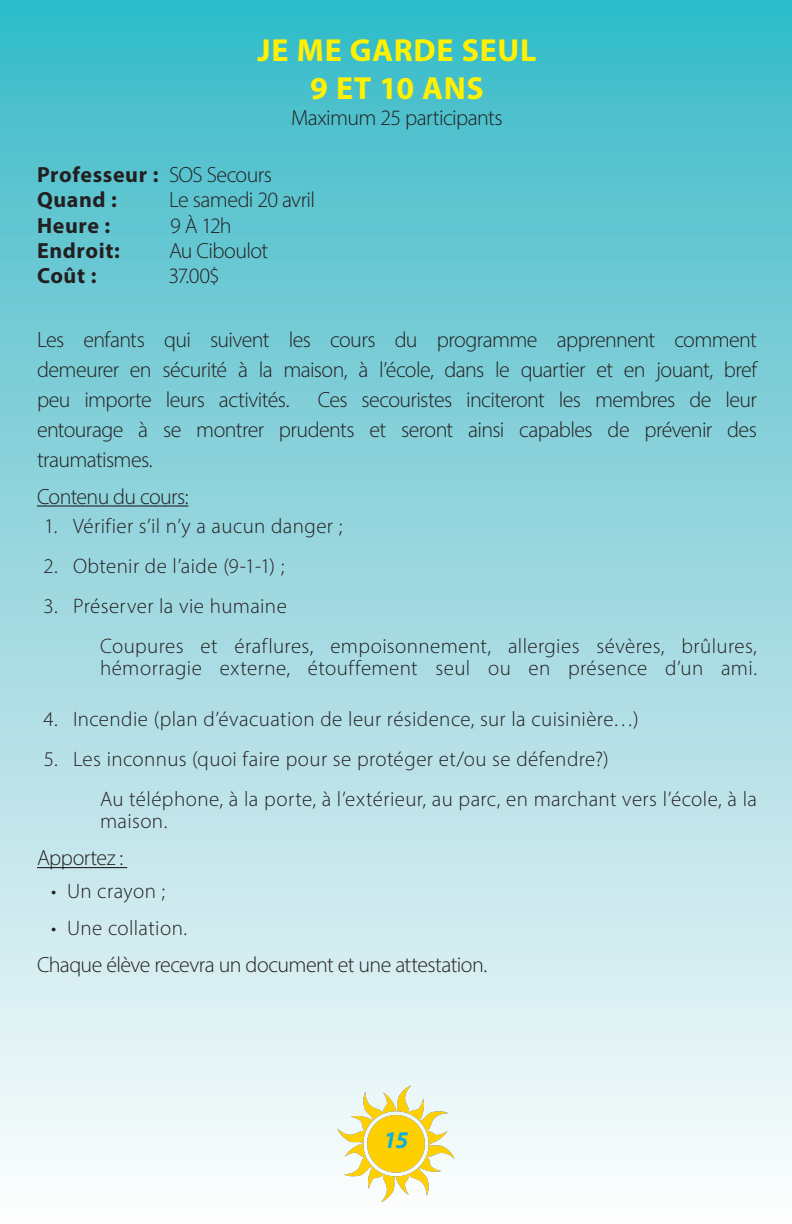
<style>
.page{position:relative;width:792px;height:1224px;background:#fff}
.page>*{position:absolute;margin:0;border:0;box-sizing:border-box;transform-origin:0 0}
.Corps_de_texte_10_5{font:700 32px "Myriad Pro";letter-spacing:.02em;color:#fff101}
.t1{font:italic 700 24px "Myriad Pro";color:#0eafda}
.Corps_de_texte_10_5-2{font:300 22px/30px "Myriad Pro";letter-spacing:-.03em;color:#231f20;text-align:justify}
.Corps_de_texte_10_5-3{font:700 22px/25.2px "Myriad Pro";letter-spacing:.03em;color:#231f20}
.Corps_de_texte_10_5-4{font:300 21px/22px "Myriad Pro";letter-spacing:.02em;color:#231f20}
.s1{font-weight:300}
</style>
<div class="page">
<div style="left:0;top:0;width:792px;height:1224px;background:linear-gradient(to bottom,#3cb9c7,#fffcfc)"></div>
<img style="left:329px;top:1076px;width:134px;height:130px">
<hr style="left:37px;top:505px;width:152px;height:2px;background:#231f20">
<hr style="left:37px;top:867px;width:90px;height:1px;background:#231f20">
<p class="Corps_de_texte_10_5" style="left:258px;top:29px;width:280px">JE ME GARDE SEUL</p>
<p class="Corps_de_texte_10_5" style="left:310px;top:68px;width:175px">9 ET 10 ANS</p>
<p class="Corps_de_texte_10_5-2" style="left:291px;top:102px;width:213px">Maximum 25 participants</p>
<p class="Corps_de_texte_10_5-3" style="left:37px;top:161px;width:237px">Professeur : <span class="s1">SOS Secours<br></span>Quand :</p>
<p class="Corps_de_texte_10_5-2" style="left:169px;top:185px;width:148px">Le samedi 20 avril</p>
<p class="Corps_de_texte_10_5-3" style="left:37px;top:212px;width:75px">Heure :</p>
<p class="Corps_de_texte_10_5-2" style="left:170px;top:210px;width:63px">9 À 12h</p>
<p class="Corps_de_texte_10_5-3" style="left:37px;top:237px;width:84px">Endroit:</p>
<p class="Corps_de_texte_10_5-2" style="left:169px;top:235px;width:101px">Au Ciboulot</p>
<p class="Corps_de_texte_10_5-3" style="left:37px;top:262px;width:61px">Coût :</p>
<p class="Corps_de_texte_10_5-2" style="left:168px;top:260px;width:53px">37.00$</p>
<p class="Corps_de_texte_10_5-2" style="left:37px;top:324px;width:722px">Les enfants qui suivent les cours du programme apprennent comment demeurer en sécurité à la maison, à l’école, dans le quartier et en jouant, bref peu importe leurs activités.</p>
<p class="Corps_de_texte_10_5-2" style="left:37px;top:384px;width:721px;text-indent:281px">Ces secouristes inciteront les membres de leur entourage à se montrer prudents et seront ainsi capables de prévenir des traumatismes.</p>
<p class="Corps_de_texte_10_5-2" style="left:37px;top:481px;width:153px">Contenu du cours:</p>
<p class="Corps_de_texte_10_5-4" style="left:44px;top:515px;width:300px">1. Vérifier s’il n’y a aucun danger ;</p>
<p class="Corps_de_texte_10_5-4" style="left:44px;top:555px;width:242px">2. Obtenir de l’aide (9-1-1) ;</p>
<p class="Corps_de_texte_10_5-4" style="left:44px;top:595px;width:245px">3. Préserver la vie humaine</p>
<p class="Corps_de_texte_10_5-4" style="left:100px;top:635px;width:659px">Coupures et éraflures, empoisonnement, allergies sévères, brûlures, hémorragie externe, étouffement seul ou en présence d’un ami.</p>
<p class="Corps_de_texte_10_5-4" style="left:44px;top:708px;width:597px">4. Incendie (plan d’évacuation de leur résidence, sur la cuisinière…)</p>
<p class="Corps_de_texte_10_5-4" style="left:44px;top:748px;width:567px">5. Les inconnus (quoi faire pour se protéger et/ou se défendre?)</p>
<p class="Corps_de_texte_10_5-4" style="left:100px;top:788px;width:659px">Au téléphone, à la porte, à l’extérieur, au parc, en marchant vers l’école, à la maison.</p>
<p class="Corps_de_texte_10_5-2" style="left:37px;top:843px;width:88px">Apportez :</p>
<p class="Corps_de_texte_10_5-4" style="left:51px;top:880px;width:116px">• Un crayon ;</p>
<p class="Corps_de_texte_10_5-4" style="left:51px;top:917px;width:138px">• Une collation.</p>
<p class="Corps_de_texte_10_5-2" style="left:37px;top:950px;width:452px">Chaque élève recevra un document et une attestation.</p>
<p class="t1" style="left:383px;top:1124px;width:27px">15</p>
</div>
